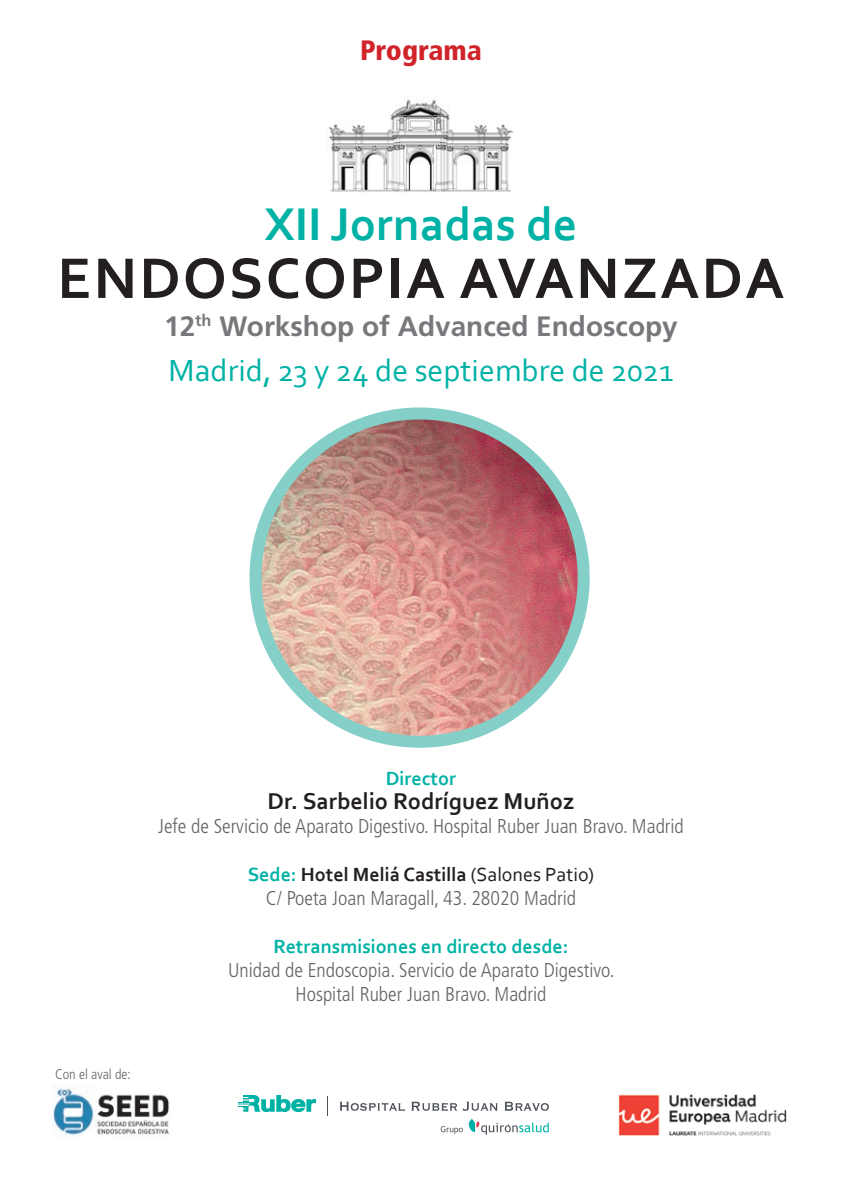
<style>
.page{position:relative;width:842px;height:1191px;background:#fff}
.page>*{position:absolute;margin:0;border:0;box-sizing:border-box;transform-origin:0 0}
.t1{font:700 60px "Corbel";letter-spacing:.035em;color:#231f20}
.t2{font:700 48px "Corbel";color:#00b2a5}
.t3{font:32px "Corbel";color:#00b2a5}
.t4{font:700 28px "Frutiger LT Std";color:#76787b}
.t5{font:900 condensed 28px "Frutiger LT Std";color:#d1232a}
.t6{font:700 24px "Corbel";color:#231f20}
.t7{font:300 condensed 20px/24px "Frutiger LT Std";color:#636366;text-align:center}
.t8{font:700 20px "Corbel";color:#00b2a5}
.t9{font:700 20px "Corbel";color:#231f20}
.t10{font:300 condensed 14px "Frutiger LT Std";color:#636366}
.s1{color:#00b2a5}
.s2{font-weight:400}
</style>
<div class="page">
<img style="left:328px;top:97px;width:186px;height:96px">
<img style="left:255px;top:413px;width:329px;height:328px;border-radius:164px">
<div style="left:249px;top:407px;width:341px;height:340px;border:12px solid #85cfc9;border-radius:50%"></div>
<img style="left:53px;top:1085px;width:116px;height:52px">
<svg style="left:340px;top:1101px;width:65px;height:9px"></svg>
<svg style="left:411px;top:1101px;width:86px;height:9px"></svg>
<svg style="left:505px;top:1101px;width:44px;height:9px"></svg>
<svg style="left:441px;top:1126px;width:22px;height:8px"></svg>
<svg style="left:238px;top:1095px;width:78px;height:17px"></svg>
<svg style="left:327px;top:1096px;width:1px;height:19px"></svg>
<svg style="left:469px;top:1118px;width:80px;height:16px"></svg>
<img style="left:618px;top:1094px;width:169px;height:42px">
<h3 class="t5" style="left:360px;top:33px;width:123px">Programa</h3>
<h2 class="t2" style="left:264px;top:194px;width:315px">XII Jornadas de</h2>
<h1 class="t1" style="left:57px;top:241px;width:728px">ENDOSCOPIA AVANZADA</h1>
<h3 class="t4" style="left:164px;top:309px;width:515px">12<sup>th</sup> Workshop of Advanced Endoscopy</h3>
<h3 class="t3" style="left:169px;top:351px;width:506px">Madrid, 23 y 24 de septiembre de 2021</h3>
<p class="t10" style="left:55px;top:1066px;width:77px">Con el aval de:</p>
<p class="t8" style="left:386px;top:766px;width:72px">Director</p>
<p class="t6" style="left:268px;top:786px;width:308px">Dr. Sarbelio Rodríguez Muñoz</p>
<p class="t7" style="left:158px;top:814px;width:527px">Jefe de Servicio de Aparato Digestivo. Hospital Ruber Juan Bravo. Madrid</p>
<p class="t9" style="left:248px;top:862px;width:348px"><span class="s1">Sede:</span> Hotel Meliá Castilla <span class="s2">(Salones Patio)</span></p>
<p class="t7" style="left:266px;top:886px;width:312px">C/ Poeta Joan Maragall, 43. 28020 Madrid</p>
<p class="t8" style="left:273px;top:934px;width:297px">Retransmisiones en directo desde:</p>
<p class="t7" style="left:228px;top:958px;width:388px">Unidad de Endoscopia. Servicio de Aparato Digestivo.<br>Hospital Ruber Juan Bravo. Madrid</p>
</div>
